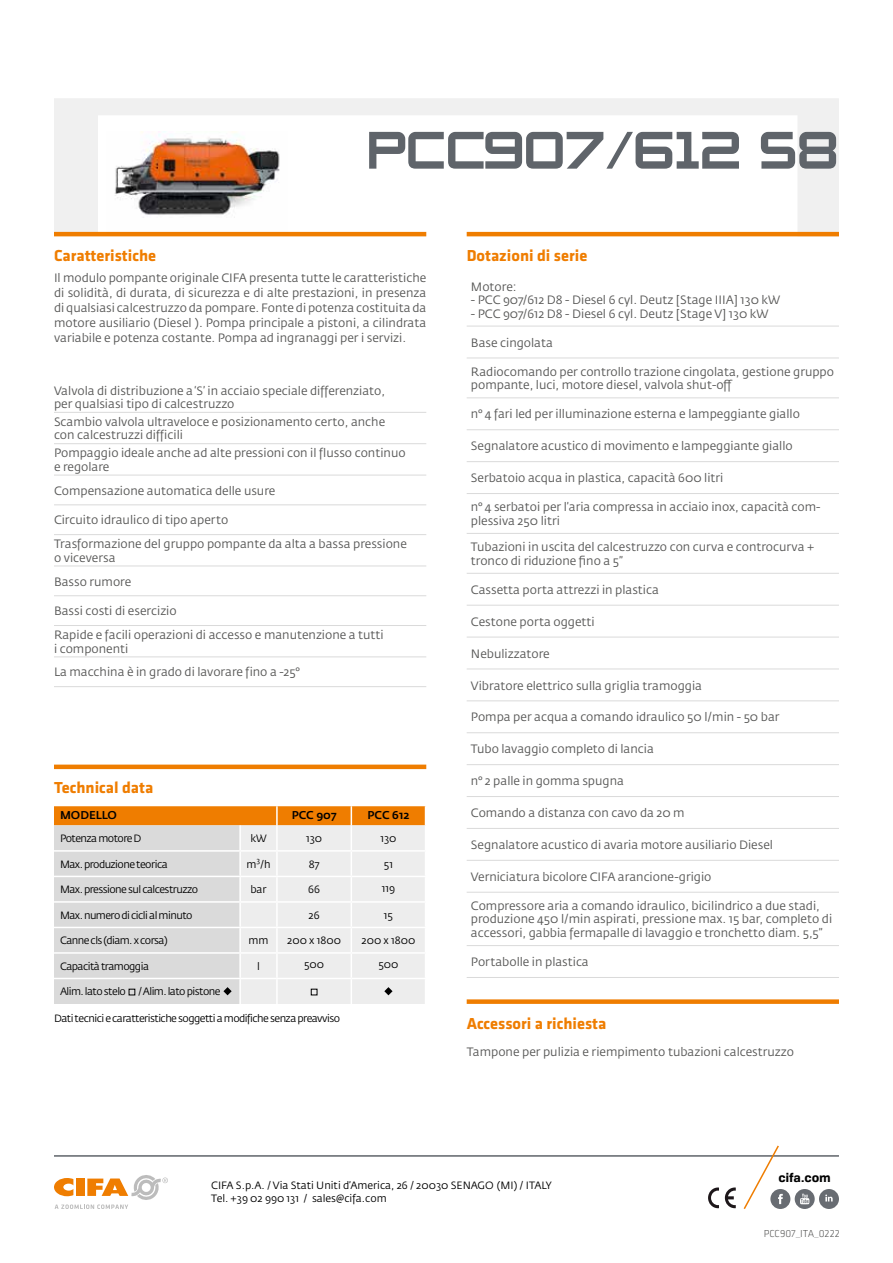
<style>
.page{position:relative;width:893px;height:1263px;background:#fff}
.page>*{position:absolute;margin:0;border:0;box-sizing:border-box;transform-origin:0 0}
.t1{font:54px "Zeroes One";letter-spacing:-.025em;color:#5f646a}
.t2{font:700 16.5px "Klavika";color:#ef7d00}
.t3{font:12px/13.5px "Fedra Sans Pro";color:#575756}
.t4{font:700 12px "Tofino";color:#000}
.t5{font:500 11.25px "Fedra Sans Pro";color:#000}
.t6{font:10.5px "Fedra Sans Pro";letter-spacing:-.05em;color:#000}
.t7{font:10.5px/13.5px "Fedra Sans Pro";color:#000}
.t8{font:300 10.5px "Klavika";color:#575756}
</style>
<div class="page">
<svg style="left:54px;top:98px;width:785px;height:138px"></svg>
<hr style="left:54px;top:232px;width:372px;height:4px;background:#ef7d00">
<hr style="left:467px;top:232px;width:372px;height:4px;background:#ef7d00">
<div style="left:467px;top:999px;width:372px;height:5px;background:#ef7d00"></div>
<hr style="left:54px;top:1155px;width:785px;height:2px;background:#5f646a">
<svg style="left:742px;top:1145px;width:97px;height:64px"></svg>
<svg style="left:725px;top:1187px;width:11px;height:21px"></svg>
<svg style="left:708px;top:1187px;width:11px;height:21px"></svg>
<hr style="left:54px;top:765px;width:372px;height:4px;background:#ef7d00">
<hr style="left:54px;top:412px;width:372px;height:1px;background:#dadada">
<hr style="left:54px;top:443px;width:372px;height:1px;background:#dadada">
<hr style="left:54px;top:475px;width:372px;height:1px;background:#dadada">
<hr style="left:54px;top:504px;width:372px;height:1px;background:#dadada">
<hr style="left:54px;top:534px;width:372px;height:1px;background:#dadada">
<hr style="left:54px;top:566px;width:372px;height:1px;background:#dadada">
<hr style="left:54px;top:595px;width:372px;height:1px;background:#dadada">
<hr style="left:54px;top:625px;width:372px;height:1px;background:#dadada">
<hr style="left:54px;top:656px;width:372px;height:1px;background:#dadada">
<hr style="left:54px;top:686px;width:372px;height:1px;background:#dadada">
<hr style="left:467px;top:326px;width:372px;height:1px;background:#dadada">
<hr style="left:467px;top:358px;width:372px;height:1px;background:#dadada">
<hr style="left:467px;top:397px;width:372px;height:1px;background:#dadada">
<hr style="left:467px;top:429px;width:372px;height:1px;background:#dadada">
<hr style="left:467px;top:461px;width:372px;height:1px;background:#dadada">
<hr style="left:467px;top:493px;width:372px;height:1px;background:#dadada">
<hr style="left:467px;top:533px;width:372px;height:1px;background:#dadada">
<hr style="left:467px;top:573px;width:372px;height:1px;background:#dadada">
<hr style="left:467px;top:605px;width:372px;height:1px;background:#dadada">
<hr style="left:467px;top:637px;width:372px;height:1px;background:#dadada">
<hr style="left:467px;top:669px;width:372px;height:1px;background:#dadada">
<hr style="left:467px;top:700px;width:372px;height:1px;background:#dadada">
<hr style="left:467px;top:732px;width:372px;height:1px;background:#dadada">
<hr style="left:467px;top:764px;width:372px;height:1px;background:#dadada">
<hr style="left:467px;top:796px;width:372px;height:1px;background:#dadada">
<hr style="left:467px;top:828px;width:372px;height:1px;background:#dadada">
<hr style="left:467px;top:860px;width:372px;height:1px;background:#dadada">
<hr style="left:467px;top:892px;width:372px;height:1px;background:#dadada">
<hr style="left:467px;top:945px;width:372px;height:1px;background:#dadada">
<hr style="left:467px;top:977px;width:372px;height:1px;background:#dadada">
<svg style="left:54px;top:806px;width:372px;height:198px;background:#e6dbcf"></svg>
<img style="left:106px;top:132px;width:181px;height:100px">
<svg style="left:54px;top:1175px;width:114px;height:34px"></svg>
<h2 class="t2" style="left:54px;top:247px;width:104px">Caratteristiche</h2>
<h1 class="t1" style="left:367px;top:119px;width:474px">PCC907/612 S8</h1>
<h2 class="t2" style="left:467px;top:247px;width:122px">Dotazioni di serie</h2>
<p class="t3" style="left:54px;top:270px;width:374px;line-height:15px;text-align:justify">Il modulo pompante originale CIFA presenta tutte le caratteristiche di solidità, di durata, di sicurezza e di alte prestazioni, in presenza di qualsiasi calcestruzzo da pompare. Fonte di potenza costituita da motore ausiliario (Diesel ). Pompa principale a pistoni, a cilindrata variabile e potenza costante. Pompa ad ingranaggi per i servizi.</p>
<p class="t3" style="left:54px;top:384px;width:333px">Valvola di distribuzione a ‘S’ in acciaio speciale differenziato, per qualsiasi tipo di calcestruzzo</p>
<p class="t3" style="left:54px;top:415px;width:333px">Scambio valvola ultraveloce e posizionamento certo, anche con calcestruzzi difficili</p>
<p class="t3" style="left:54px;top:446px;width:353px">Pompaggio ideale anche ad alte pressioni con il flusso continuo e regolare</p>
<p class="t3" style="left:54px;top:484px;width:223px">Compensazione automatica delle usure</p>
<p class="t3" style="left:54px;top:508px;width:354px;line-height:23.9px">Circuito idraulico di tipo aperto<br>Trasformazione del gruppo pompante da alta a bassa pressione</p>
<p class="t3" style="left:54px;top:546px;width:79px;line-height:23.9px">o viceversa<br>Basso rumore</p>
<p class="t3" style="left:54px;top:599px;width:331px;line-height:23.9px">Bassi costi di esercizio<br>Rapide e facili operazioni di accesso e manutenzione a tutti</p>
<p class="t3" style="left:54px;top:636px;width:247px;line-height:23.9px">i componenti<br>La macchina è in grado di lavorare fino a -25°</p>
<h2 class="t2" style="left:54px;top:779px;width:101px">Technical data</h2>
<p class="t5" style="left:60px;top:808px;width:58px">MODELLO</p>
<p class="t5" style="left:292px;top:808px;width:46px">PCC 907</p>
<p class="t5" style="left:367px;top:808px;width:44px">PCC 612</p>
<p class="t6" style="left:60px;top:832px;width:83px">Potenza motore D</p>
<p class="t6" style="left:250px;top:832px;width:18px">kW</p>
<p class="t6" style="left:306px;top:832px;width:18px">130</p>
<p class="t6" style="left:380px;top:832px;width:18px">130</p>
<p class="t6" style="left:60px;top:857px;width:109px">Max. produzione teorica</p>
<p class="t6" style="left:246px;top:857px;width:26px">m<sup>3</sup>/h</p>
<p class="t6" style="left:309px;top:857px;width:12px">87</p>
<p class="t6" style="left:384px;top:857px;width:11px">51</p>
<p class="t6" style="left:60px;top:883px;width:140px">Max. pressione sul calcestruzzo</p>
<p class="t6" style="left:250px;top:883px;width:18px">bar</p>
<p class="t6" style="left:308px;top:883px;width:13px">66</p>
<p class="t6" style="left:382px;top:881px;width:15px">119</p>
<p class="t6" style="left:60px;top:908px;width:134px">Max. numero di cicli al minuto</p>
<p class="t6" style="left:309px;top:908px;width:13px">26</p>
<p class="t6" style="left:384px;top:908px;width:11px">15</p>
<p class="t6" style="left:60px;top:934px;width:109px">Canne cls (diam. x corsa)</p>
<p class="t6" style="left:249px;top:934px;width:22px">mm</p>
<p class="t6" style="left:287px;top:934px;width:55px">200 x 1800</p>
<p class="t6" style="left:362px;top:934px;width:55px">200 x 1800</p>
<p class="t6" style="left:60px;top:959px;width:90px">Capacità tramoggia</p>
<p class="t6" style="left:257px;top:959px;width:4px">l</p>
<p class="t6" style="left:304px;top:958px;width:22px">500</p>
<p class="t6" style="left:378px;top:958px;width:22px">500</p>
<p class="t6" style="left:60px;top:985px;width:162px">Alim. lato stelo / Alim. lato pistone</p>
<p class="t6" style="left:54px;top:1012px;width:288px">Dati tecnici e caratteristiche soggetti a modifiche senza preavviso</p>
<p class="t3" style="left:471px;top:280px;width:47px">Motore:</p>
<p class="t3" style="left:471px;top:293px;width:311px">- PCC 907/612 D8 - Diesel 6 cyl. Deutz [Stage IIIA] 130 kW</p>
<p class="t3" style="left:471px;top:307px;width:299px">- PCC 907/612 D8 - Diesel 6 cyl. Deutz [Stage V] 130 kW</p>
<p class="t3" style="left:471px;top:336px;width:83px">Base cingolata</p>
<p class="t3" style="left:471px;top:365px;width:365px">Radiocomando per controllo trazione cingolata, gestione gruppo pompante, luci, motore diesel, valvola shut-off</p>
<p class="t3" style="left:471px;top:407px;width:330px">n° 4 fari led per illuminazione esterna e lampeggiante giallo</p>
<p class="t3" style="left:471px;top:439px;width:323px">Segnalatore acustico di movimento e lampeggiante giallo</p>
<p class="t3" style="left:471px;top:471px;width:254px">Serbatoio acqua in plastica, capacità 600 litri</p>
<p class="t3" style="left:471px;top:500px;width:351px">n° 4 serbatoi per l’aria compressa in acciaio inox, capacità com&shy;plessiva 250 litri</p>
<p class="t3" style="left:471px;top:540px;width:345px">Tubazioni in uscita del calcestruzzo con curva e controcurva + tronco di riduzione fino a 5”</p>
<p class="t3" style="left:471px;top:583px;width:189px">Cassetta porta attrezzi in plastica</p>
<p class="t3" style="left:471px;top:615px;width:125px">Cestone porta oggetti</p>
<p class="t3" style="left:471px;top:647px;width:80px">Nebulizzatore</p>
<p class="t3" style="left:471px;top:678px;width:233px">Vibratore elettrico sulla griglia tramoggia</p>
<p class="t3" style="left:471px;top:710px;width:310px">Pompa per acqua a comando idraulico 50 l/min - 50 bar</p>
<p class="t3" style="left:471px;top:742px;width:184px">Tubo lavaggio completo di lancia</p>
<p class="t3" style="left:471px;top:774px;width:155px">n° 2 palle in gomma spugna</p>
<p class="t3" style="left:471px;top:806px;width:215px">Comando a distanza con cavo da 20 m</p>
<p class="t3" style="left:471px;top:838px;width:304px">Segnalatore acustico di avaria motore ausiliario Diesel</p>
<p class="t3" style="left:471px;top:870px;width:242px">Verniciatura bicolore CIFA arancione-grigio</p>
<p class="t3" style="left:471px;top:899px;width:363px">Compressore aria a comando idraulico, bicilindrico a due stadi, produzione 450 l/min aspirati, pressione max. 15 bar, completo di accessori, gabbia fermapalle di lavaggio e tronchetto diam. 5,5”</p>
<p class="t3" style="left:471px;top:955px;width:119px">Portabolle in plastica</p>
<h2 class="t2" style="left:467px;top:1014px;width:141px">Accessori a richiesta</h2>
<p class="t3" style="left:467px;top:1045px;width:329px">Tampone per pulizia e riempimento tubazioni calcestruzzo</p>
<p class="t7" style="left:211px;top:1178px;width:342px">CIFA S.p.A. / Via Stati Uniti d’America, 26 / 20030 SENAGO (MI) / ITALY<br>Tel. +39 02 990 131 / sales@cifa.com</p>
<p class="t4" style="left:778px;top:1167px;width:54px">cifa.com</p>
<p class="t8" style="left:764px;top:1228px;width:78px">PCC907_ITA_0222</p>
</div>
